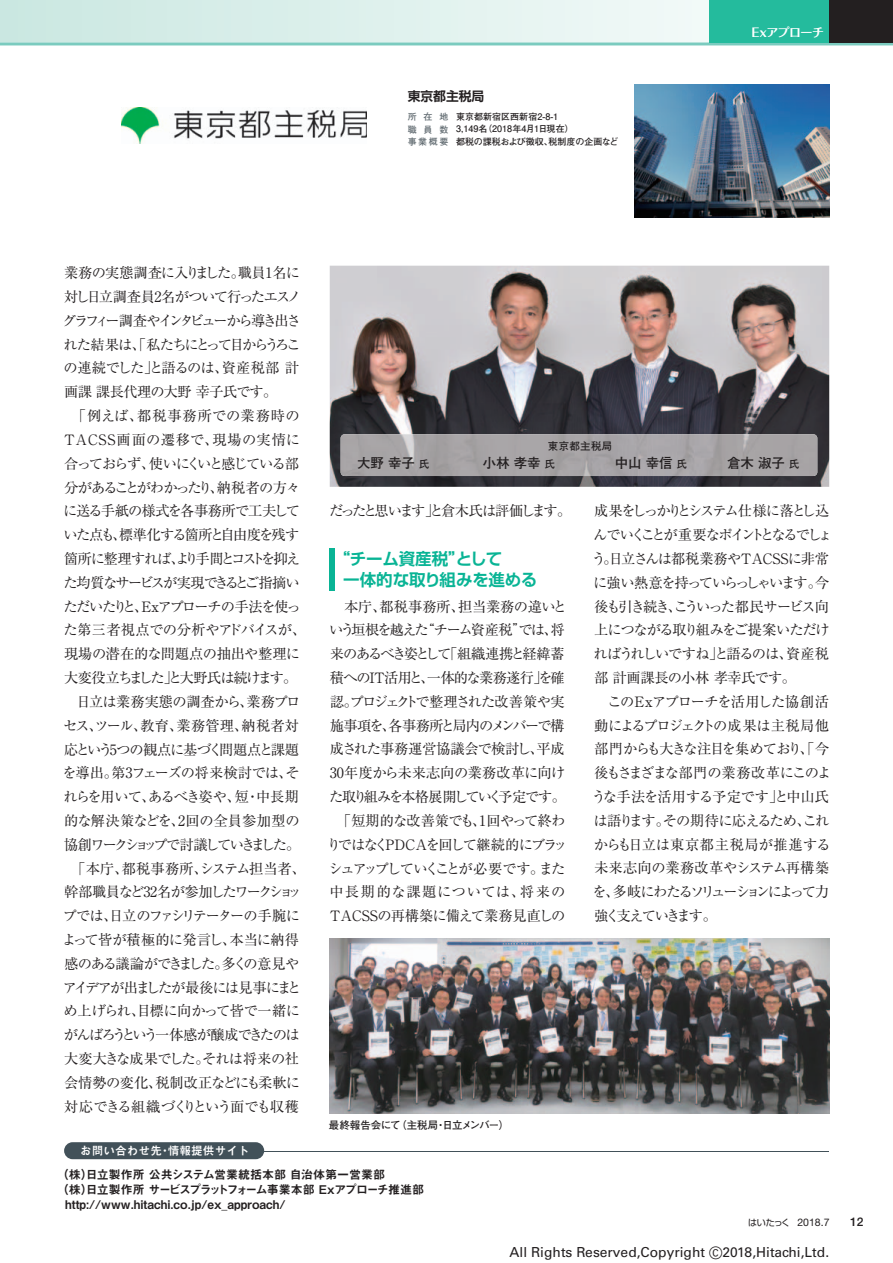
<style>
.page{position:relative;width:893px;height:1263px;background:#fff}
.page>*{position:absolute;margin:0;border:0;box-sizing:border-box;transform-origin:0 0}
.t1{font:16.5px/21px "Shin Go Pro De Bold 90 pv RKSJ H";letter-spacing:-.005em;color:#09b495}
.t2{font:14.25px/23.9px "Ryumin Pro Regular 90 pv RKSJ H";letter-spacing:-.075em;color:#231f20}
.t3{font:14.25px/23.9px "Ryumin Pro Regular 90 pv RKSJ H";letter-spacing:-.05em;color:#231f20;text-align:center}
.t4{font:14.25px "Ryumin Pro Regular 90 pv RKSJ H";letter-spacing:-.1em;color:#231f20}
.t5{font:14.25px "Ryumin Pro Regular 90 pv RKSJ H";letter-spacing:-.12em;color:#231f20}
.t6{font:14.25px "Ryumin Pro Regular 90 pv RKSJ H";letter-spacing:-.17em;color:#231f20}
.t7{font:14.25px "Ryumin Pro Regular 90 pv RKSJ H";letter-spacing:-.11em;color:#231f20}
.t8{font:14.25px "Ryumin Pro Regular 90 pv RKSJ H";letter-spacing:-.04em;color:#231f20}
.t9{font:14.25px "Ryumin Pro Regular 90 pv RKSJ H";letter-spacing:-.045em;color:#231f20}
.t10{font:14.25px "Ryumin Pro Regular 90 pv RKSJ H";letter-spacing:-.115em;color:#231f20}
.t11{font:14.25px "Ryumin Pro Regular 90 pv RKSJ H";letter-spacing:-.095em;color:#231f20}
.t12{font:14.25px "Ryumin Pro Regular 90 pv RKSJ H";letter-spacing:.01em;color:#231f20}
.t13{font:14.25px "Ryumin Pro Regular 90 pv RKSJ H";letter-spacing:-.055em;color:#231f20}
.t14{font:14.25px "Ryumin Pro Regular 90 pv RKSJ H";letter-spacing:.055em;color:#231f20}
.t15{font:14.25px "Ryumin Pro Regular 90 pv RKSJ H";letter-spacing:-.025em;color:#231f20}
.t16{font:14.25px "Ryumin Pro Regular 90 pv RKSJ H";letter-spacing:-.015em;color:#231f20}
.t17{font:14.25px "Ryumin Pro Regular 90 pv RKSJ H";letter-spacing:-.005em;color:#231f20}
.t18{font:14.25px "Ryumin Pro Regular 90 pv RKSJ H";letter-spacing:-.035em;color:#231f20}
.t19{font:14.25px "Ryumin Pro Regular 90 pv RKSJ H";letter-spacing:-.03em;color:#231f20}
.t20{font:14.25px "Ryumin Pro Regular 90 pv RKSJ H";letter-spacing:.04em;color:#231f20}
.t21{font:13.8px "Univers";color:#231f20}
.t22{font:13.5px "Futo Go B101 Pro Bold 90 pv RKSJ H";letter-spacing:-.01em;color:#231f20}
.t23{font:12.75px "Shin Go Pro De Bold 90 pv RKSJ H";color:#231f20}
.t24{font:12px "Midashi Go Pro MB31 90 pv RKSJ H";color:#231f20}
.t25{font:12px "Midashi Go Pro MB31 90 pv RKSJ H";letter-spacing:-.1em;color:#231f20}
.t26{font:12px "Folk Pro Bold 90 pv RKSJ H";letter-spacing:-.04em;color:#fff}
.t27{font:500 12px "Helvetica Neue LT Std";color:#231f20}
.t28{font:11.7px "Mi Go MB1 Std De Bold 90 pv RKSJ H";color:#fff}
.t29{font:10.5px "Futo Go B101 Pro Bold 90 pv RKSJ H";letter-spacing:-.055em;color:#231f20}
.t30{font:10.5px "Helvetica Neue LT Std";color:#231f20}
.t31{font:10.5px "Futo Go B101 Pro Bold 90 pv RKSJ H";color:#231f20}
.t32{font:9px/12.8px "Futo Go B101 Pro Bold 90 pv RKSJ H";letter-spacing:.005em;color:#231f20}
.t33{font:9px/12.8px "Futo Go B101 Pro Bold 90 pv RKSJ H";letter-spacing:.77em;color:#5f696f;text-align:justify}
.s1{font-size:10.5px}
.s2{font-family:"Shin Go Pro Regular 90 pv RKSJ H";font-size:9px}
.s3{font-size:16.95px}
</style>
<div class="page">
<img style="left:330px;top:266px;width:499px;height:221px">
<img style="left:330px;top:938px;width:499px;height:175px">
<img style="left:341px;top:434px;width:476px;height:42px;border-radius:4px">
<hr style="left:168px;top:1151px;width:661px;height:1px;background:#425159">
<div style="left:64px;top:1142px;width:200px;height:17px;background:#425159;border-radius:9px"></div>
<img style="left:122px;top:108px;width:244px;height:35px">
<img style="left:634px;top:85px;width:195px;height:132px">
<div style="left:330px;top:548px;width:5px;height:43px;background:#09b495"></div>
<svg style="left:0;top:0;width:710px;height:42px;background:#ddf0ec"></svg>
<hr style="left:0;top:42px;width:893px;height:3px;background:#7bcbbf">
<div style="left:719px;top:0;width:174px;height:42px;background:#231f20"></div>
<div style="left:710px;top:0;width:119px;height:42px;background:#24bb9d"></div>
<p class="t23" style="left:408px;top:92px;width:78px">東京都主税局</p>
<p class="t33" style="left:408px;top:111px;width:42px">所在地職員数事業概要</p>
<p class="t32" style="left:456px;top:111px;width:164px">東京都新宿区西新宿2-8-1<br>3,149名（2018年4月1日現在）<br>都税の課税および徴収、税制度の企画など</p>
<p class="t26" style="left:752px;top:28px;width:74px">Exアプローチ</p>
<p class="t2" style="left:63px;top:263px;width:240px">業務の実態調査に入りました。職員1名に対し日立調査員2名がついて行ったエスノグラフィー調査やインタビューから導き出された結果は、「私たちにとって目からうろこの連続でした」と語るのは、資産税部 計画課 課長代理の大野 幸子氏です。</p>
<p class="t20" style="left:72px;top:410px;width:229px">「例えば、都税事務所での業務時の</p>
<p class="t14" style="left:64px;top:434px;width:238px">TACSS画面の遷移で、現場の実情に</p>
<p class="t7" style="left:64px;top:458px;width:237px">合っておらず、使いにくいと感じている部</p>
<p class="t2" style="left:64px;top:477px;width:238px">分があることがわかったり、納税者の方々</p>
<p class="t2" style="left:63px;top:501px;width:238px">に送る手紙の様式を各事務所で工夫して</p>
<p class="t5" style="left:63px;top:529px;width:237px">いた点も、標準化する箇所と自由度を残す</p>
<p class="t10" style="left:64px;top:553px;width:238px">箇所に整理すれば、より手間とコストを抑え</p>
<p class="t4" style="left:63px;top:577px;width:238px">た均質なサービスが実現できるとご指摘い</p>
<p class="t11" style="left:63px;top:601px;width:239px">ただいたりと、Exアプローチの手法を使っ</p>
<p class="t15" style="left:63px;top:625px;width:244px">た第三者視点での分析やアドバイスが、</p>
<p class="t19" style="left:64px;top:648px;width:238px">現場の潜在的な問題点の抽出や整理に</p>
<p class="t2" style="left:64px;top:668px;width:235px">大変役立ちました」と大野氏は続けます。</p>
<p class="t8" style="left:64px;top:696px;width:238px">　日立は業務実態の調査から、業務プロ</p>
<p class="t12" style="left:63px;top:720px;width:237px">セス、ツール、教育、業務管理、納税者対</p>
<p class="t2" style="left:64px;top:739px;width:237px">応という5つの観点に基づく問題点と課題</p>
<p class="t13" style="left:63px;top:768px;width:239px">を導出。第3フェーズの将来検討では、そ</p>
<p class="t2" style="left:63px;top:787px;width:237px">れらを用いて、あるべき姿や、短・中長期</p>
<p class="t16" style="left:64px;top:815px;width:237px">的な解決策などを、2回の全員参加型の</p>
<p class="t6" style="left:64px;top:839px;width:238px">協創ワークショップで討議していきました。</p>
<p class="t17" style="left:71px;top:863px;width:236px">「本庁、都税事務所、システム担当者、</p>
<p class="t4" style="left:64px;top:887px;width:239px">幹部職員など32名が参加したワークショッ</p>
<p class="t2" style="left:63px;top:906px;width:239px">プでは、日立のファシリテーターの手腕に</p>
<p class="t9" style="left:62px;top:934px;width:238px">よって皆が積極的に発言し、本当に納得</p>
<p class="t4" style="left:64px;top:958px;width:237px">感のある議論ができました。多くの意見や</p>
<p class="t5" style="left:63px;top:982px;width:240px">アイデアが出ましたが最後には見事にまと</p>
<p class="t9" style="left:63px;top:1006px;width:238px">め上げられ、目標に向かって皆で一緒に</p>
<p class="t7" style="left:64px;top:1029px;width:238px">がんばろうという一体感が醸成できたのは</p>
<p class="t18" style="left:64px;top:1053px;width:237px">大変大きな成果でした。それは将来の社</p>
<p class="t8" style="left:64px;top:1077px;width:238px">会情勢の変化、税制改正などにも柔軟に</p>
<p class="t5" style="left:64px;top:1101px;width:237px">対応できる組織づくりという面でも収穫</p>
<p class="t28" style="left:80px;top:1146px;width:171px">お問い合わせ先・情報提供サイト</p>
<p class="t22" style="left:357px;top:457px;width:74px">大野 幸子 <span class="s1">氏</span></p>
<p class="t31" style="left:548px;top:442px;width:66px">東京都主税局</p>
<p class="t22" style="left:483px;top:457px;width:74px">小林 孝幸 <span class="s1">氏</span></p>
<p class="t22" style="left:615px;top:457px;width:74px">中山 幸信 <span class="s1">氏</span></p>
<p class="t22" style="left:727px;top:457px;width:74px">倉木 淑子 <span class="s1">氏</span></p>
<p class="t6" style="left:329px;top:505px;width:244px">だったと思います」と倉木氏は評価します。</p>
<p class="t1" style="left:343px;top:550px;width:196px;text-indent:-10px">“チーム資産税”として<br>一体的な取り組みを進める</p>
<p class="t3" style="left:327px;top:596px;width:242px">　本庁、都税事務所、担当業務の違いという垣根を越えた“チーム資産税”では、将来のあるべき姿として「組織連携と経緯蓄積へのIT活用と、一体的な業務遂行」を確認。プロジェクトで整理された改善策や実施事項を、各事務所と局内のメンバーで構成された事務運営協議会で検討し、平成<br>30年度から未来志向の業務改革に向けた取り組みを本格展開していく予定です。「短期的な改善策でも、1回やって終わりではなくPDCAを回して継続的にブラッシュアップしていくことが必要です。また中長期的な課題については、将来の<br>TACSSの再構築に備えて業務見直しの</p>
<p class="t2" style="left:592px;top:501px;width:242px">成果をしっかりとシステム仕様に落とし込んでいくことが重要なポイントとなるでしょう。日立さんは都税業務やTACSSに非常に強い熱意を持っていらっしゃいます。今後も引き続き、こういった都民サービス向上につながる取り組みをご提案いただければうれしいですね」と語るのは、資産税部 計画課長の小林 孝幸氏です。<br>　このExアプローチを活用した協創活動によるプロジェクトの成果は主税局他部門からも大きな注目を集めており、「今後もさまざまな部門の業務改革にこのような手法を活用する予定です」と中山氏は語ります。その期待に応えるため、これからも日立は東京都主税局が推進する未来志向の業務改革やシステム再構築を、多岐にわたるソリューションによって力強く支えていきます。</p>
<p class="t29" style="left:329px;top:1121px;width:182px">最終報告会にて（主税局・日立メンバー）</p>
<p class="t24" style="left:57px;top:1170px;width:330px">（株）日立製作所 公共システム営業統括本部 自治体第一営業部</p>
<p class="t25" style="left:57px;top:1185px;width:369px">（株）日立製作所 サービスプラットフォーム事業本部 Exアプローチ推進部</p>
<p class="t24" style="left:65px;top:1200px;width:222px">http://www.hitachi.co.jp/ex_approach/</p>
<p class="t30" style="left:748px;top:1216px;width:83px"><span class="s2">はいたっく</span> 2018.7</p>
<p class="t27" style="left:850px;top:1215px;width:15px">12</p>
<p class="t21" style="left:510px;top:1247px;width:321px">All Rights Reserved,Copyright <span class="s3">©</span>2018,Hitachi,Ltd.</p>
</div>
